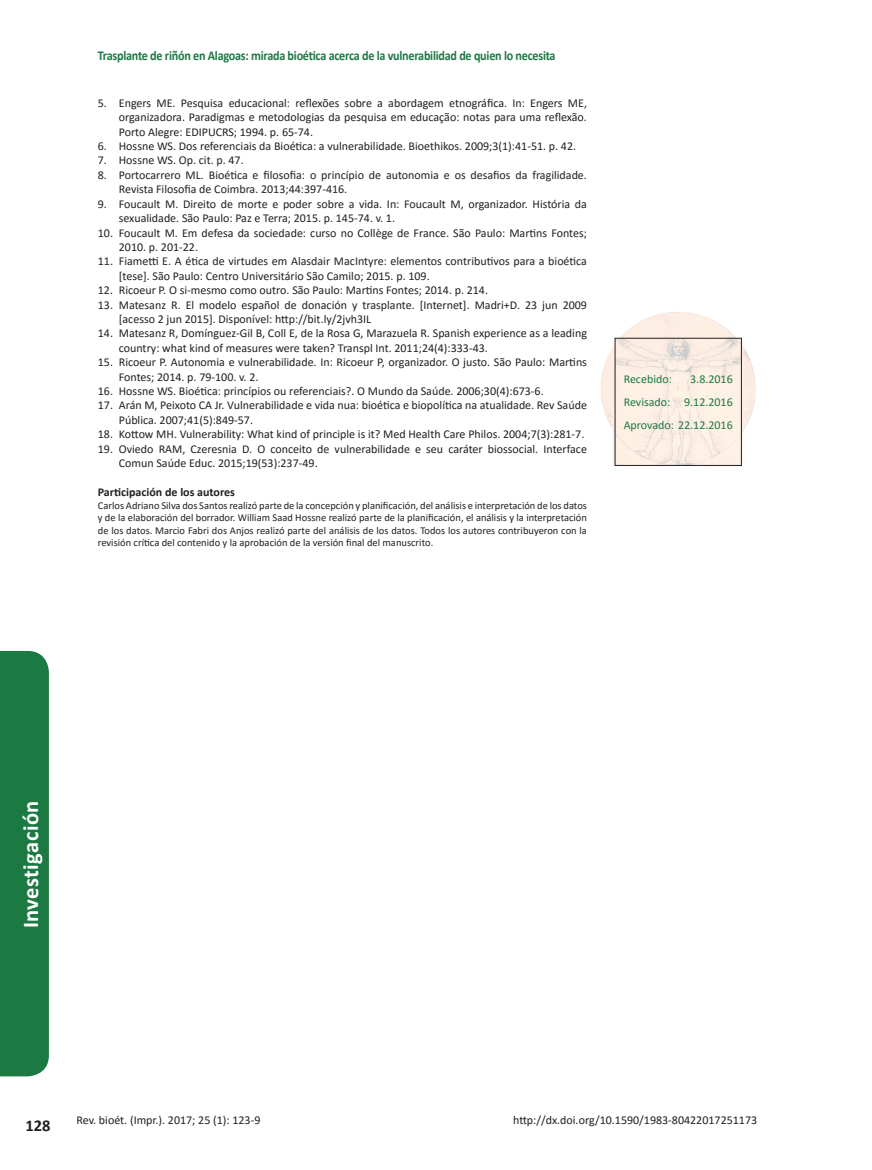
<style>
.page{position:relative;width:872px;height:1170px;background:#fff}
.page>*{position:absolute;margin:0;border:0;box-sizing:border-box;transform-origin:0 0}
.t1{font:700 22.5px "Calibri";letter-spacing:.02em;color:#fff}
.t2{font:700 16.5px "Calibri";color:#231f20}
.t3{font:700 13.5px "Calibri";letter-spacing:-.02em;color:#1b7942;scale:.9 1}
.Referencias{font:12px/14.4px "Calibri";color:#231f20}
.t4{font:12px "Calibri";color:#1b7942}
.Titulo_Correspondênc{font:700 12px "Calibri";color:#231f20}
.Referencias-2{font:10.5px/12.6px "Calibri";color:#231f20;text-align:justify}
</style>
<div class="page">
<img style="left:601px;top:312px;width:155px;height:154px">
<div style="left:0;top:651px;width:49px;height:425px;background:#1b7942"></div>
<p class="t3" style="left:98px;top:46px;width:510px">Trasplante de riñón en Alagoas: mirada bioética acerca de la vulnerabilidad de quien lo necesita</p>
<p class="Referencias" style="left:119px;top:95px;width:469px;text-align:justify;text-indent:-21px">5. Engers ME. Pesquisa educacional: reflexões sobre a abordagem etnográfica. In: Engers ME, organizadora. Paradigmas e metodologias da pesquisa em educação: notas para uma reflexão.<br>Porto Alegre: EDIPUCRS; 1994. p. 65-74.</p>
<p class="Referencias" style="left:98px;top:138px;width:480px">6. Hossne WS. Dos referenciais da Bioética: a vulnerabilidade. Bioethikos. 2009;3(1):41-51. p. 42.</p>
<p class="Referencias" style="left:98px;top:153px;width:147px">7. Hossne WS. Op. cit. p. 47.</p>
<p class="Referencias" style="left:119px;top:167px;width:469px;text-indent:-21px">8. Portocarrero ML. Bioética e filosofia: o princípio de autonomia e os desafios da fragilidade.<br>Revista Filosofia de Coimbra. 2013;44:397-416.</p>
<p class="Referencias" style="left:119px;top:196px;width:469px;text-indent:-21px">9. Foucault M. Direito de morte e poder sobre a vida. In: Foucault M, organizador. História da sexualidade. São Paulo: Paz e Terra; 2015. p. 145-74. v. 1.</p>
<p class="Referencias" style="left:119px;top:225px;width:469px;text-indent:-21px">10. Foucault M. Em defesa da sociedade: curso no Collège de France. São Paulo: Martins Fontes;<br>2010. p. 201-22.</p>
<p class="Referencias" style="left:119px;top:254px;width:469px;text-indent:-21px">11. Fiametti E. A ética de virtudes em Alasdair MacIntyre: elementos contributivos para a bioética [tese]. São Paulo: Centro Universitário São Camilo; 2015. p. 109.</p>
<p class="Referencias" style="left:98px;top:282px;width:392px">12. Ricoeur P. O si-mesmo como outro. São Paulo: Martins Fontes; 2014. p. 214.</p>
<p class="Referencias" style="left:119px;top:297px;width:469px;text-indent:-21px">13. Matesanz R. El modelo español de donación y trasplante. [Internet]. Madri+D. 23 jun 2009 [acesso 2 jun 2015]. Disponível: http://bit.ly/2jvh3IL</p>
<p class="Referencias" style="left:119px;top:326px;width:469px;text-indent:-21px">14. Matesanz R, Domínguez-Gil B, Coll E, de la Rosa G, Marazuela R. Spanish experience as a leading country: what kind of measures were taken? Transpl Int. 2011;24(4):333-43.</p>
<p class="Referencias" style="left:119px;top:354px;width:469px;text-indent:-21px">15. Ricoeur P. Autonomia e vulnerabilidade. In: Ricoeur P, organizador. O justo. São Paulo: Martins<br>Fontes; 2014. p. 79-100. v. 2.</p>
<p class="Referencias" style="left:98px;top:383px;width:447px">16. Hossne WS. Bioética: princípios ou referenciais?. O Mundo da Saúde. 2006;30(4):673-6.</p>
<p class="Referencias" style="left:119px;top:398px;width:469px;text-indent:-21px">17. Arán M, Peixoto CA Jr. Vulnerabilidade e vida nua: bioética e biopolítica na atualidade. Rev Saúde<br>Pública. 2007;41(5):849-57.</p>
<p class="Referencias" style="left:98px;top:426px;width:488px">18. Kottow MH. Vulnerability: What kind of principle is it? Med Health Care Philos. 2004;7(3):281-7.</p>
<p class="Referencias" style="left:119px;top:441px;width:469px;text-indent:-21px">19. Oviedo RAM, Czeresnia D. O conceito de vulnerabilidade e seu caráter biossocial. Interface<br>Comun Saúde Educ. 2015;19(53):237-49.</p>
<p class="Titulo_Correspondênc" style="left:98px;top:483px;width:139px">Participación de los autores</p>
<p class="Referencias-2" style="left:98px;top:498px;width:490px">Carlos Adriano Silva dos Santos realizó parte de la concepción y planificación, del análisis e interpretación de los datos y de la elaboración del borrador. William Saad Hossne realizó parte de la planificación, el análisis y la interpretación de los datos. Marcio Fabri dos Anjos realizó parte del análisis de los datos. Todos los autores contribuyeron con la revisión crítica del contenido y la aprobación de la versión final del manuscrito.</p>
<p class="t4" style="left:623px;top:371px;width:50px">Recebido:</p>
<p class="t4" style="left:690px;top:371px;width:44px">3.8.2016</p>
<p class="t4" style="left:623px;top:394px;width:111px">Revisado: 9.12.2016</p>
<p class="t4" style="left:623px;top:417px;width:111px">Aprovado: 22.12.2016</p>
<h1 class="t1" style="left:15px;top:928px;width:129px;rotate:-90deg">Investigación</h1>
<h2 class="t2" style="left:26px;top:1113px;width:27px">128</h2>
<p class="Referencias" style="left:77px;top:1112px;width:185px">Rev. bioét. (Impr.). 2017; 25 (1): 123-9</p>
<p class="Referencias" style="left:513px;top:1112px;width:245px">http://dx.doi.org/10.1590/1983-80422017251173</p>
</div>
